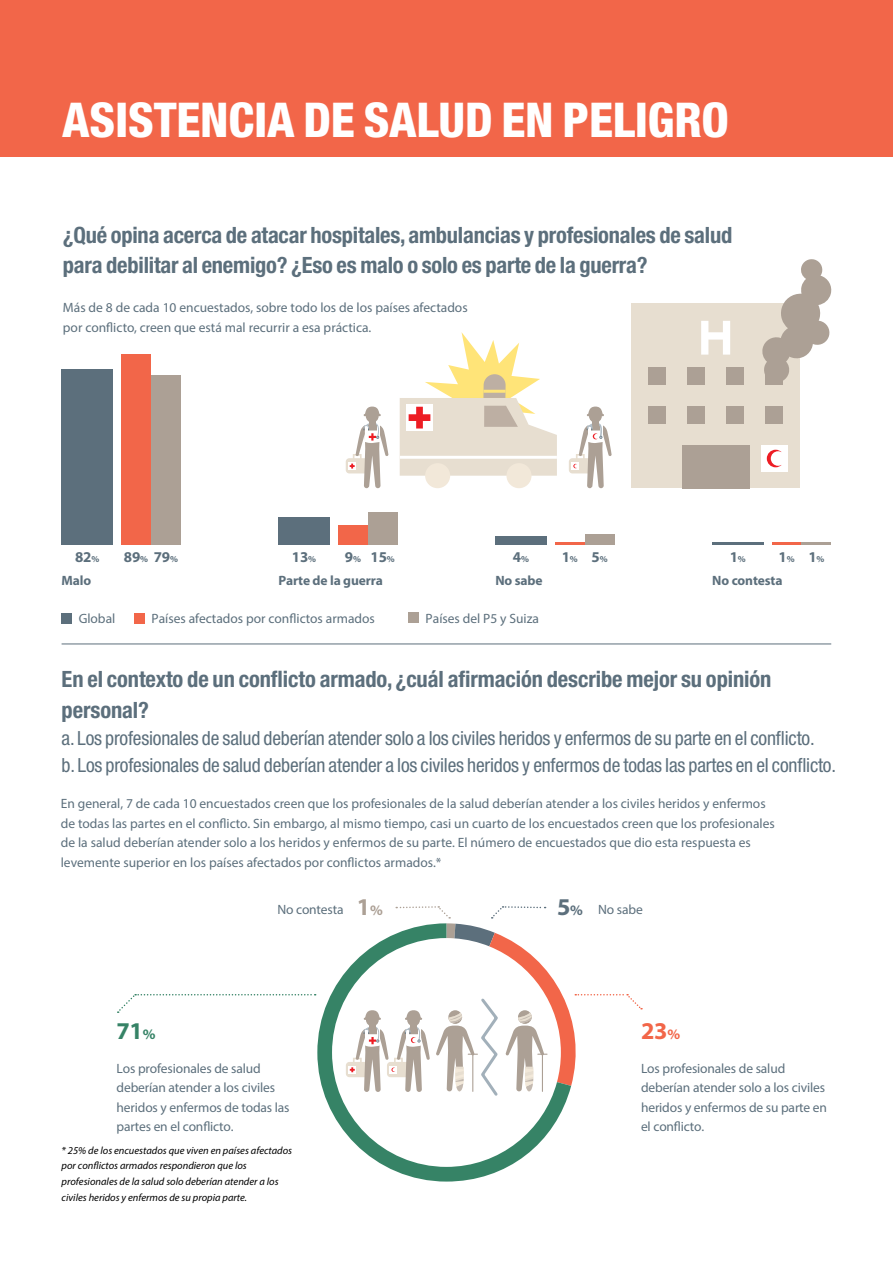
<style>
.page{position:relative;width:893px;height:1263px;background:#fff}
.page>*{position:absolute;margin:0;border:0;box-sizing:border-box;transform-origin:0 0}
.t1{font:800 condensed 48px "Helvetica Neue LT Std";letter-spacing:-.005em;color:#fff}
.t2{font:700 24.15px "Myriad Pro";color:#f26649}
.t3{font:700 24.15px "Myriad Pro";color:#368366}
.t4{font:700 24.15px "Myriad Pro";color:#aca095}
.t5{font:700 24.15px "Myriad Pro";color:#5c6f7c}
.t6{font:700 condensed 22.5px/31.5px "Helvetica Neue LT Std";letter-spacing:-.01em;color:#5c6f7c}
.t7{font:condensed 19.5px/27px "Helvetica Neue LT Std";letter-spacing:-.01em;color:#5c6f7c}
.t8{font:700 15px "Myriad Pro";letter-spacing:-.01em;color:#5c6f7c}
.t9{font:13.5px/19.5px "Myriad Pro";color:#5c6f7c}
.t10{font:700 13.5px "Myriad Pro";letter-spacing:-.01em;color:#5c6f7c}
.t11{font:italic 10.5px/15.8px "Myriad Pro";color:#000}
.s1{font-size:9px}
.s2{font-size:14.55px}
</style>
<div class="page">
<div style="left:0;top:0;width:893px;height:156px;background:#f26649"></div>
<div style="left:151px;top:375px;width:30px;height:169px;background:#aca095"></div>
<div style="left:121px;top:354px;width:30px;height:190px;background:#f26649"></div>
<div style="left:62px;top:369px;width:51px;height:175px;background:#5c6f7c"></div>
<div style="left:368px;top:512px;width:30px;height:32px;background:#aca095"></div>
<div style="left:338px;top:525px;width:30px;height:19px;background:#f26649"></div>
<div style="left:279px;top:517px;width:51px;height:27px;background:#5c6f7c"></div>
<div style="left:585px;top:534px;width:29px;height:10px;background:#aca095"></div>
<hr style="left:555px;top:542px;width:30px;height:2px;background:#f26649">
<div style="left:495px;top:536px;width:51px;height:8px;background:#5c6f7c"></div>
<hr style="left:712px;top:542px;width:51px;height:2px;background:#5c6f7c">
<hr style="left:772px;top:542px;width:29px;height:2px;background:#f26649">
<hr style="left:801px;top:542px;width:30px;height:2px;background:#aca095">
<svg style="left:317px;top:971px;width:251px;height:210px"></svg>
<svg style="left:118px;top:994px;width:198px;height:19px"></svg>
<hr style="left:62px;top:644px;width:769px;height:1px;background:#5c6f7c">
<div style="left:62px;top:613px;width:10px;height:11px;background:#5c6f7c"></div>
<div style="left:409px;top:613px;width:10px;height:10px;background:#aca095"></div>
<div style="left:134px;top:613px;width:11px;height:11px;background:#f26649"></div>
<div style="left:425px;top:463px;width:25px;height:25px;background:#f2e8d9;border-radius:50%"></div>
<div style="left:506px;top:463px;width:25px;height:25px;background:#f2e8d9;border-radius:50%"></div>
<div style="left:631px;top:303px;width:169px;height:185px;background:#e7ded0"></div>
<div style="left:682px;top:445px;width:67px;height:43px;background:#aca095"></div>
<div style="left:649px;top:367px;width:17px;height:17px;background:#aca095"></div>
<div style="left:688px;top:367px;width:17px;height:17px;background:#aca095"></div>
<div style="left:726px;top:367px;width:18px;height:17px;background:#aca095"></div>
<div style="left:649px;top:406px;width:17px;height:18px;background:#aca095"></div>
<div style="left:688px;top:406px;width:17px;height:18px;background:#aca095"></div>
<div style="left:726px;top:406px;width:18px;height:18px;background:#aca095"></div>
<div style="left:765px;top:406px;width:18px;height:18px;background:#aca095"></div>
<svg style="left:762px;top:259px;width:70px;height:125px"></svg>
<svg style="left:400px;top:332px;width:157px;height:144px"></svg>
<div style="left:761px;top:445px;width:27px;height:27px;background:#fff"></div>
<svg style="left:767px;top:450px;width:15px;height:17px"></svg>
<svg style="left:701px;top:321px;width:29px;height:34px"></svg>
<svg style="left:346px;top:407px;width:43px;height:81px"></svg>
<svg style="left:569px;top:407px;width:43px;height:81px"></svg>
<svg style="left:346px;top:906px;width:296px;height:192px"></svg>
<h1 class="t1" style="left:62px;top:90px;width:668px">ASISTENCIA DE SALUD EN PELIGRO</h1>
<h3 class="t6" style="left:63px;top:220px;width:671px;line-height:30px">¿Qué opina acerca de atacar hospitales, ambulancias y profesionales de salud para debilitar al enemigo? ¿Eso es malo o solo es parte de la guerra?</h3>
<p class="t9" style="left:63px;top:298px;width:406px">Más de 8 de cada 10 encuestados, sobre todo los de los países afectados por conflicto, creen que está mal recurrir a esa práctica.</p>
<p class="t8" style="left:75px;top:547px;width:26px">82<span class="s1">%</span></p>
<p class="t8" style="left:124px;top:547px;width:56px">89<span class="s1">%</span> 79<span class="s1">%</span></p>
<p class="t8" style="left:292px;top:547px;width:26px">13<span class="s1">%</span></p>
<p class="t8" style="left:345px;top:547px;width:51px">9<span class="s1">%</span> 15<span class="s1">%</span></p>
<p class="t8" style="left:513px;top:547px;width:18px">4<span class="s1">%</span></p>
<p class="t8" style="left:562px;top:547px;width:47px">1<span class="s1">%</span> 5<span class="s1">%</span></p>
<p class="t8" style="left:730px;top:547px;width:18px">1<span class="s1">%</span></p>
<p class="t8" style="left:779px;top:547px;width:47px">1<span class="s1">%</span> 1<span class="s1">%</span></p>
<p class="t10" style="left:62px;top:572px;width:31px">Malo</p>
<p class="t10" style="left:279px;top:572px;width:106px">Parte de la guerra</p>
<p class="t10" style="left:495px;top:572px;width:49px">No sabe</p>
<p class="t10" style="left:712px;top:572px;width:72px">No contesta</p>
<p class="t9" style="left:79px;top:609px;width:38px">Global</p>
<p class="t9" style="left:151px;top:609px;width:225px">Países afectados por conflictos armados</p>
<p class="t9" style="left:426px;top:609px;width:115px">Países del P5 y Suiza</p>
<h3 class="t6" style="left:62px;top:663px;width:711px">En el contexto de un conflicto armado, ¿cuál afirmación describe mejor su opinión personal?</h3>
<h3 class="t7" style="left:62px;top:725px;width:776px">a. Los profesionales de salud deberían atender solo a los civiles heridos y enfermos de su parte en el conflicto.<br>b. Los profesionales de salud deberían atender a los civiles heridos y enfermos de todas las partes en el conflicto.</h3>
<p class="t9" style="left:61px;top:794px;width:715px">En general, 7 de cada 10 encuestados creen que los profesionales de la salud deberían atender a los civiles heridos y enfermos de todas las partes en el conflicto. Sin embargo, al mismo tiempo, casi un cuarto de los encuestados creen que los profesionales de la salud deberían atender solo a los heridos y enfermos de su parte. El número de encuestados que dio esta respuesta es levemente superior en los países afectados por conflictos armados.*</p>
<h2 class="t3" style="left:116px;top:1015px;width:41px">71<span class="s2">%</span></h2>
<h2 class="t4" style="left:357px;top:891px;width:27px">1<span class="s2">%</span></h2>
<h2 class="t5" style="left:557px;top:891px;width:27px">5<span class="s2">%</span></h2>
<p class="t9" style="left:277px;top:899px;width:68px">No contesta</p>
<p class="t9" style="left:598px;top:899px;width:46px">No sabe</p>
<h2 class="t2" style="left:641px;top:1015px;width:41px">23<span class="s2">%</span></h2>
<p class="t9" style="left:117px;top:1058px;width:174px">Los profesionales de salud deberían atender a los civiles heridos y enfermos de todas las partes en el conflicto.</p>
<p class="t11" style="left:62px;top:1142px;width:232px">* 25% de los encuestados que viven en países afectados por conflictos armados respondieron que los profesionales de la salud solo deberían atender a los civiles heridos y enfermos de su propia parte.</p>
<p class="t9" style="left:641px;top:1058px;width:188px">Los profesionales de salud deberían atender solo a los civiles heridos y enfermos de su parte en el conflicto.</p>
</div>
